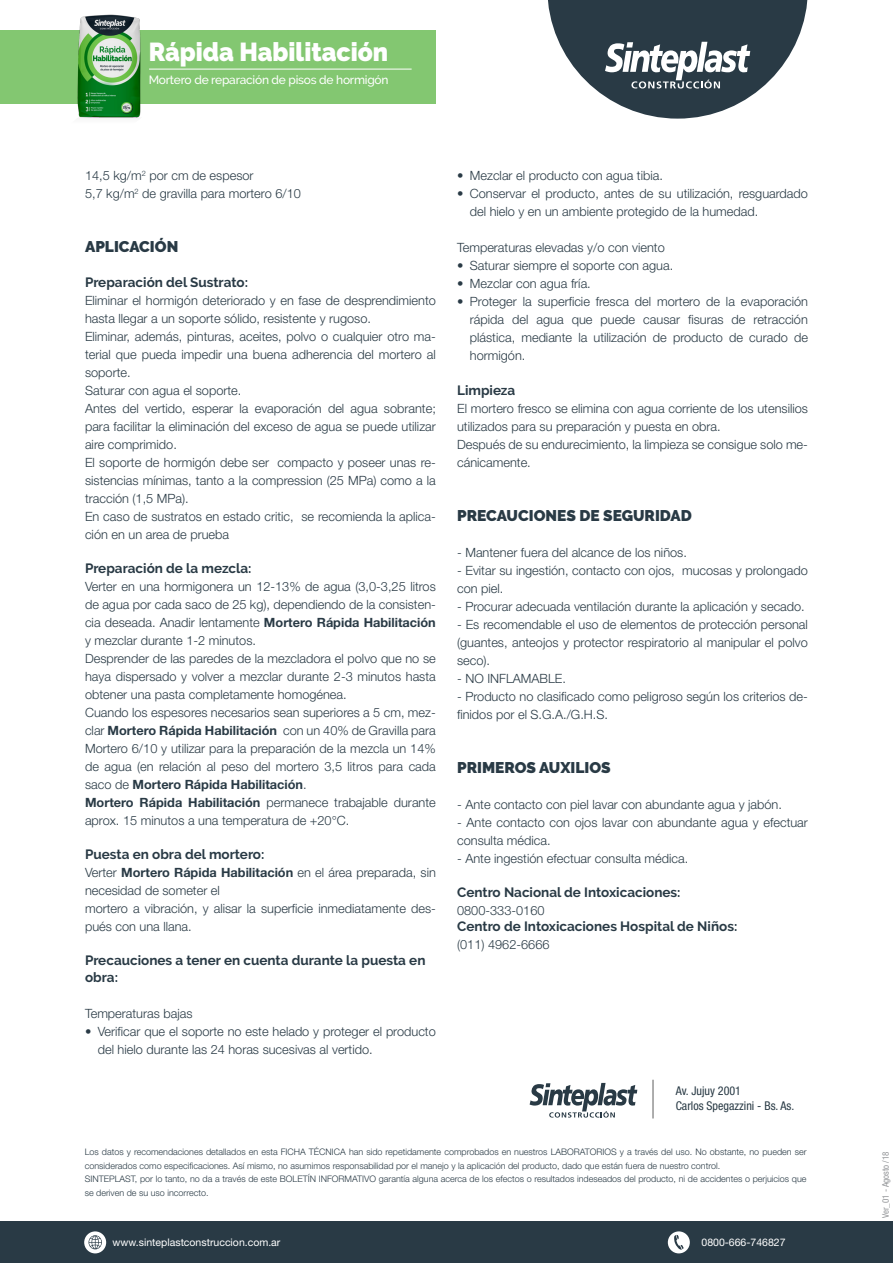
<style>
.page{position:relative;width:893px;height:1263px;background:#fff}
.page>*{position:absolute;margin:0;border:0;box-sizing:border-box;transform-origin:0 0}
.t1{font:900 25.95px "Raleway";color:#fff;scale:.95 1}
.TITULO{font:900 15.45px "Raleway";color:#293a45}
.Pequeño_Tit{font:700 13.5px/16.2px "Raleway";color:#293a45}
.Texto{font:300 12.75px/18px "Helvetica Neue";color:#293a45}
.t2{font:500 12px "Raleway";letter-spacing:-.02em;color:#fff}
.Items{font:condensed 12px "Helvetica Neue";color:#293a45}
.Items-2{font:10.5px "Helvetica Neue";color:#fff}
.Texto-2{font:300 9px/13.5px "Helvetica Neue";color:#293a45}
.Items-3{font:condensed 9px "Helvetica Neue";color:#939598}
.s1{font-weight:700}
</style>
<div class="page">
<svg style="left:548px;top:0;width:260px;height:119px"></svg>
<div style="left:0;top:1221px;width:893px;height:42px;background:#293a45"></div>
<svg style="left:84px;top:1231px;width:22px;height:22px"></svg>
<svg style="left:668px;top:1231px;width:22px;height:22px"></svg>
<div style="left:0;top:31px;width:436px;height:73px;background:#83c771"></div>
<hr style="left:149px;top:69px;width:263px;height:1px;background:#fff">
<img style="left:65px;top:14px;width:84px;height:104px">
<svg style="left:530px;top:1083px;width:107px;height:34px"></svg>
<hr style="left:653px;top:1080px;width:1px;height:38px;background:#5d5d5d">
<p class="t1" style="left:149px;top:37px;width:254px">Rápida Habilitación</p>
<p class="t2" style="left:149px;top:73px;width:241px">Mortero de reparación de pisos de hormigón</p>
<p class="Texto" style="left:85px;top:167px;width:170px">14,5 kg/m<sup>2</sup> por cm de espesor</p>
<p class="Texto" style="left:85px;top:185px;width:217px">5,7 kg/m<sup>2</sup> de gravilla para mortero 6/10</p>
<p class="TITULO" style="left:85px;top:238px;width:95px">APLICACIÓN</p>
<p class="Pequeño_Tit" style="left:85px;top:274px;width:164px">Preparación del Sustrato:</p>
<p class="Texto" style="left:85px;top:291px;width:352px">Eliminar el hormigón deteriorado y en fase de desprendimiento hasta llegar a un soporte sólido, resistente y rugoso.</p>
<p class="Texto" style="left:85px;top:327px;width:352px;text-align:justify">Eliminar, además, pinturas, aceites, polvo o cualquier otro ma&shy;terial que pueda impedir una buena adherencia del mortero al soporte.</p>
<p class="Texto" style="left:85px;top:381px;width:158px">Saturar con agua el soporte.</p>
<p class="Texto" style="left:85px;top:399px;width:352px;text-align:justify">Antes del vertido, esperar la evaporación del agua sobrante; para facilitar la eliminación del exceso de agua se puede utilizar aire comprimido.</p>
<p class="Texto" style="left:85px;top:453px;width:352px;text-align:justify">El soporte de hormigón debe ser compacto y poseer unas re&shy;sistencias mínimas, tanto a la compression (25 MPa) como a la tracción (1,5 MPa).</p>
<p class="Texto" style="left:85px;top:507px;width:352px">En caso de sustratos en estado critic, se recomienda la aplica&shy;ción en un area de prueba</p>
<p class="Pequeño_Tit" style="left:85px;top:560px;width:168px">Preparación de la mezcla:</p>
<p class="Texto" style="left:85px;top:577px;width:352px;text-align:justify">Verter en una hormigonera un 12-13% de agua (3,0-3,25 litros de agua por cada saco de 25 kg), dependiendo de la consisten&shy;cia deseada. Anadir lentamente <span class="s1">Mortero Rápida Habilitación </span>y mezclar durante 1-2 minutos.</p>
<p class="Texto" style="left:85px;top:649px;width:352px;text-align:justify">Desprender de las paredes de la mezcladora el polvo que no se haya dispersado y volver a mezclar durante 2-3 minutos hasta obtener una pasta completamente homogénea.</p>
<p class="Texto" style="left:85px;top:703px;width:352px;text-align:justify">Cuando los espesores necesarios sean superiores a 5 cm, mez&shy;clar <span class="s1">Mortero Rápida Habilitación</span> con un 40% de Gravilla para Mortero 6/10 y utilizar para la preparación de la mezcla un 14% de agua (en relación al peso del mortero 3,5 litros para cada saco de <span class="s1">Mortero Rápida Habilitación</span>.</p>
<p class="Texto" style="left:85px;top:793px;width:352px"><span class="s1">Mortero Rápida Habilitación</span> permanece trabajable durante aprox. 15 minutos a una temperatura de +20°C.</p>
<p class="Pequeño_Tit" style="left:85px;top:846px;width:181px">Puesta en obra del mortero:</p>
<p class="Texto" style="left:85px;top:863px;width:352px">Verter <span class="s1">Mortero Rápida Habilitación</span> en el área preparada, sin necesidad de someter el</p>
<p class="Texto" style="left:85px;top:899px;width:352px">mortero a vibración, y alisar la superficie inmediatamente des&shy;pués con una llana.</p>
<p class="Pequeño_Tit" style="left:85px;top:952px;width:342px">Precauciones a tener en cuenta durante la puesta en obra:</p>
<p class="Texto" style="left:85px;top:1004px;width:109px">Temperaturas bajas</p>
<p class="Texto" style="left:98px;top:1022px;width:340px;text-indent:-13px">• Verificar que el soporte no este helado y proteger el producto del hielo durante las 24 horas sucesivas al vertido.</p>
<p class="Texto" style="left:457px;top:167px;width:207px">• Mezclar el producto con agua tibia.</p>
<p class="Texto" style="left:470px;top:185px;width:340px;text-indent:-13px">• Conservar el producto, antes de su utilización, resguardado del hielo y en un ambiente protegido de la humedad.</p>
<p class="Texto" style="left:457px;top:239px;width:209px">Temperaturas elevadas y/o con viento</p>
<p class="Texto" style="left:457px;top:257px;width:218px">• Saturar siempre el soporte con agua.</p>
<p class="Texto" style="left:457px;top:275px;width:135px">• Mezclar con agua fría.</p>
<p class="Texto" style="left:470px;top:293px;width:340px;text-align:justify;text-indent:-13px">• Proteger la superficie fresca del mortero de la evaporación rápida del agua que puede causar fisuras de retracción plástica, mediante la utilización de producto de curado de hormigón.</p>
<p class="Pequeño_Tit" style="left:457px;top:382px;width:60px">Limpieza</p>
<p class="Texto" style="left:457px;top:399px;width:352px">El mortero fresco se elimina con agua corriente de los utensilios utilizados para su preparación y puesta en obra.</p>
<p class="Texto" style="left:457px;top:435px;width:352px">Después de su endurecimiento, la limpieza se consigue solo me&shy;cánicamente.</p>
<p class="TITULO" style="left:457px;top:506px;width:236px">PRECAUCIONES DE SEGURIDAD</p>
<p class="Texto" style="left:457px;top:543px;width:231px">- Mantener fuera del alcance de los niños.</p>
<p class="Texto" style="left:457px;top:561px;width:352px">- Evitar su ingestión, contacto con ojos, mucosas y prolongado con piel.</p>
<p class="Texto" style="left:457px;top:597px;width:349px">- Procurar adecuada ventilación durante la aplicación y secado.</p>
<p class="Texto" style="left:457px;top:615px;width:352px;text-align:justify">- Es recomendable el uso de elementos de protección personal (guantes, anteojos y protector respiratorio al manipular el polvo seco).</p>
<p class="Texto" style="left:457px;top:669px;width:110px">- NO INFLAMABLE.</p>
<p class="Texto" style="left:457px;top:687px;width:352px">- Producto no clasificado como peligroso según los criterios de&shy;finidos por el S.G.A./G.H.S.</p>
<p class="TITULO" style="left:457px;top:758px;width:155px">PRIMEROS AUXILIOS</p>
<p class="Texto" style="left:457px;top:795px;width:326px">- Ante contacto con piel lavar con abundante agua y jabón.</p>
<p class="Texto" style="left:457px;top:813px;width:352px">- Ante contacto con ojos lavar con abundante agua y efectuar consulta médica.</p>
<p class="Texto" style="left:457px;top:849px;width:233px">- Ante ingestión efectuar consulta médica.</p>
<p class="Pequeño_Tit" style="left:457px;top:884px;width:225px">Centro Nacional de Intoxicaciones:</p>
<p class="Texto" style="left:457px;top:901px;width:89px">0800-333-0160</p>
<p class="Pequeño_Tit" style="left:457px;top:918px;width:282px">Centro de Intoxicaciones Hospital de Niños:</p>
<p class="Texto" style="left:457px;top:935px;width:94px">(011) 4962-6666</p>
<p class="Items" style="left:676px;top:1084px;width:67px">Av. Jujuy 2001</p>
<p class="Items" style="left:676px;top:1098px;width:120px">Carlos Spegazzini - Bs. As.</p>
<p class="Texto-2" style="left:85px;top:1145px;width:723px">Los datos y recomendaciones detallados en esta FICHA TÉCNICA han sido repetidamente comprobados en nuestros LABORATORIOS y a través del uso. No obstante, no pueden ser considerados como especificaciones. Así mismo, no asumimos responsabilidad por el manejo y la aplicación del producto, dado que están fuera de nuestro control.</p>
<p class="Texto-2" style="left:85px;top:1172px;width:723px">SINTEPLAST, por lo tanto, no da a través de este BOLETÍN INFORMATIVO garantía alguna acerca de los efectos o resultados indeseados del producto, ni de accidentes o perjuicios que se deriven de su uso incorrecto.</p>
<p class="Items-2" style="left:113px;top:1236px;width:169px">www.sinteplastconstruccion.com.ar</p>
<p class="Items-2" style="left:701px;top:1236px;width:86px">0800-666-746827</p>
<p class="Items-3" style="left:880px;top:1218px;width:68px;rotate:-90deg">Ver_01 - Agosto /18</p>
</div>
